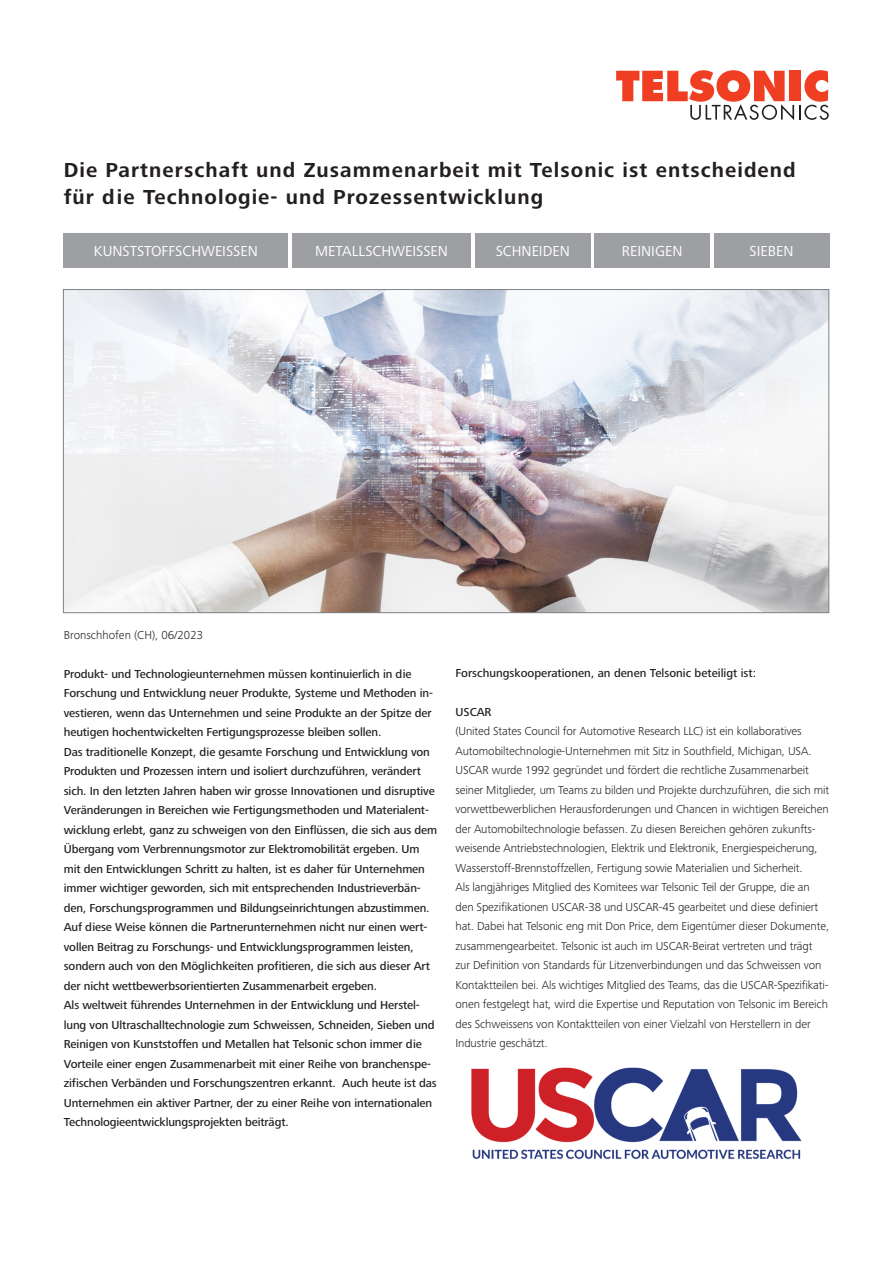
<style>
.page{position:relative;width:893px;height:1263px;background:#fff}
.page>*{position:absolute;margin:0;border:0;box-sizing:border-box;transform-origin:0 0}
.Haupttitel{font:700 21px/27px "Frutiger Next Pro";letter-spacing:.05em;color:#231f20}
.Portfoliotitel{font:15px "Frutiger Next Pro";color:#fff}
.Lauftext_9_13pt__med{font:500 12px/19.5px "Frutiger Next Pro";letter-spacing:-.01em;color:#231f20}
.Lauftext_9_13pt{font:300 12px/19.5px "Frutiger Next Pro";letter-spacing:-.01em;color:#231f20}
</style>
<div class="page">
<svg style="left:616px;top:70px;width:213px;height:50px"></svg>
<img style="left:63px;top:289px;width:767px;height:324px">
<img style="left:471px;top:1067px;width:331px;height:93px">
<div style="left:64px;top:234px;width:224px;height:34px;background:#9d9fa2"></div>
<div style="left:292px;top:234px;width:179px;height:34px;background:#9d9fa2"></div>
<div style="left:475px;top:234px;width:115px;height:34px;background:#9d9fa2"></div>
<div style="left:595px;top:234px;width:115px;height:34px;background:#9d9fa2"></div>
<div style="left:714px;top:234px;width:115px;height:34px;background:#9d9fa2"></div>
<p class="Haupttitel" style="left:64px;top:156px;width:733px">Die Partnerschaft und Zusammenarbeit mit Telsonic ist entscheidend für die Technologie- und Prozessentwicklung</p>
<p class="Portfoliotitel" style="left:94px;top:243px;width:166px">KUNSTSTOFFSCHWEISSEN</p>
<p class="Portfoliotitel" style="left:315px;top:243px;width:134px">METALLSCHWEISSEN</p>
<p class="Portfoliotitel" style="left:496px;top:243px;width:76px">SCHNEIDEN</p>
<p class="Portfoliotitel" style="left:622px;top:243px;width:62px">REINIGEN</p>
<p class="Portfoliotitel" style="left:750px;top:243px;width:45px">SIEBEN</p>
<p class="Lauftext_9_13pt" style="left:64px;top:625px;width:141px">Bronschhofen (CH), 06/2023</p>
<p class="Lauftext_9_13pt__med" style="left:64px;top:664px;width:371px">Produkt- und Technologieunternehmen müssen kontinuierlich in die Forschung und Entwicklung neuer Produkte, Systeme und Methoden in&shy;vestieren, wenn das Unternehmen und seine Produkte an der Spitze der heutigen hochentwickelten Fertigungsprozesse bleiben sollen.</p>
<p class="Lauftext_9_13pt__med" style="left:64px;top:742px;width:375px">Das traditionelle Konzept, die gesamte Forschung und Entwicklung von Produkten und Prozessen intern und isoliert durchzuführen, verändert sich. In den letzten Jahren haben wir grosse Innovationen und disruptive Veränderungen in Bereichen wie Fertigungsmethoden und Materialent&shy;wicklung erlebt, ganz zu schweigen von den Einflüssen, die sich aus dem Übergang vom Verbrennungsmotor zur Elektromobilität ergeben. Um mit den Entwicklungen Schritt zu halten, ist es daher für Unternehmen immer wichtiger geworden, sich mit entsprechenden Industrieverbän&shy;den, Forschungsprogrammen und Bildungseinrichtungen abzustimmen.<br>Auf diese Weise können die Partnerunternehmen nicht nur einen wert&shy;vollen Beitrag zu Forschungs- und Entwicklungsprogrammen leisten, sondern auch von den Möglichkeiten profitieren, die sich aus dieser Art der nicht wettbewerbsorientierten Zusammenarbeit ergeben.</p>
<p class="Lauftext_9_13pt__med" style="left:64px;top:995px;width:375px">Als weltweit führendes Unternehmen in der Entwicklung und Herstel&shy;lung von Ultraschalltechnologie zum Schweissen, Schneiden, Sieben und Reinigen von Kunststoffen und Metallen hat Telsonic schon immer die Vorteile einer engen Zusammenarbeit mit einer Reihe von branchenspe&shy;zifischen Verbänden und Forschungszentren erkannt. Auch heute ist das Unternehmen ein aktiver Partner, der zu einer Reihe von internationalen Technologieentwicklungsprojekten beiträgt.</p>
<p class="Lauftext_9_13pt__med" style="left:455px;top:663px;width:302px">Forschungskooperationen, an denen Telsonic beteiligt ist:</p>
<p class="Lauftext_9_13pt__med" style="left:455px;top:702px;width:38px">USCAR</p>
<p class="Lauftext_9_13pt" style="left:455px;top:722px;width:375px">(United States Council for Automotive Research LLC) ist ein kollaboratives Automobiltechnologie-Unternehmen mit Sitz in Southfield, Michigan, USA.<br>USCAR wurde 1992 gegründet und fördert die rechtliche Zusammenarbeit seiner Mitglieder, um Teams zu bilden und Projekte durchzuführen, die sich mit vorwettbewerblichen Herausforderungen und Chancen in wichtigen Bereichen der Automobiltechnologie befassen. Zu diesen Bereichen gehören zukunfts&shy;weisende Antriebstechnologien, Elektrik und Elektronik, Energiespeicherung, Wasserstoff-Brennstoffzellen, Fertigung sowie Materialien und Sicherheit.</p>
<p class="Lauftext_9_13pt" style="left:455px;top:878px;width:375px">Als langjähriges Mitglied des Komitees war Telsonic Teil der Gruppe, die an den Spezifikationen USCAR-38 und USCAR-45 gearbeitet und diese definiert hat. Dabei hat Telsonic eng mit Don Price, dem Eigentümer dieser Dokumente, zusammengearbeitet. Telsonic ist auch im USCAR-Beirat vertreten und trägt zur Definition von Standards für Litzenverbindungen und das Schweissen von Kontaktteilen bei. Als wichtiges Mitglied des Teams, das die USCAR-Spezifikati&shy;onen festgelegt hat, wird die Expertise und Reputation von Telsonic im Bereich des Schweissens von Kontaktteilen von einer Vielzahl von Herstellern in der Industrie geschätzt.</p>
</div>
